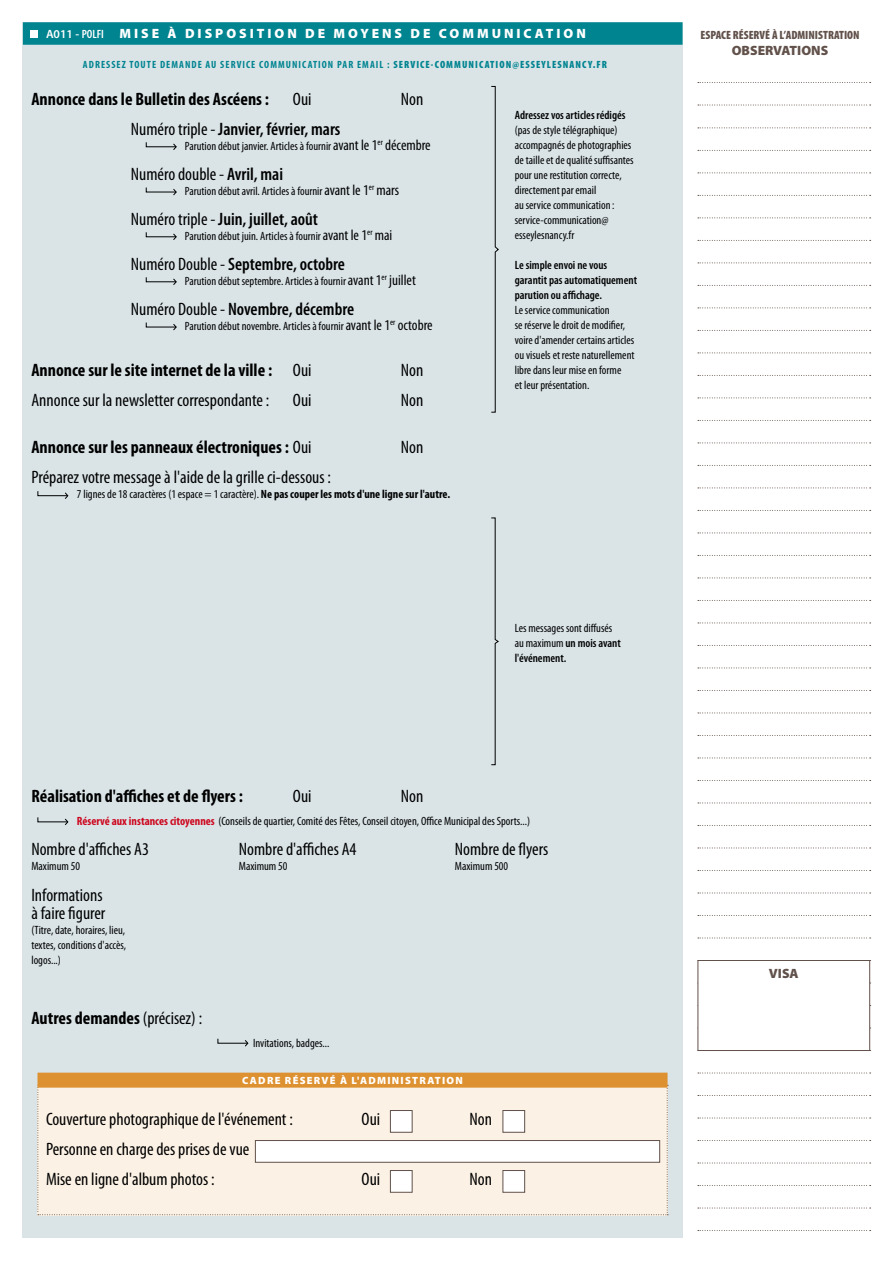
<style>
.page{position:relative;width:893px;height:1263px;background:#fff}
.page>*{position:absolute;margin:0;border:0;box-sizing:border-box;transform-origin:0 0}
.t1{font:condensed 18px/18px "Myriad Pro";color:#000}
.t2{font:700 condensed 18px "Myriad Pro";color:#000}
.t3{font:600 condensed 18px "Myriad Pro";color:#000}
.t4{font:900 13.5px "Myriad Pro";letter-spacing:.22em;color:#fff}
.t5{font:900 13.5px "Myriad Pro";color:#61514a}
.t6{font:condensed 12px/15px "Myriad Pro";color:#000}
.t7{font:600 condensed 12px/15px "Myriad Pro";color:#000}
.t8{font:900 condensed 12px "Myriad Pro";color:#61514a}
.t9{font:600 12px "Myriad Pro";color:#fff}
.t10{font:700 condensed 10.5px "Myriad Pro";letter-spacing:.1em;color:#008490}
.t11{font:900 10.5px "Myriad Pro";letter-spacing:.12em;color:#fff}
.s1{font-stretch:condensed}
.s2{font-weight:900}
.s3{font-weight:400}
.s4{font-size:15px}
.s5{font-weight:600}
.s6{font-weight:700}
.s7{font-weight:700;color:#cd071e}
</style>
<div class="page">
<div style="left:22px;top:22px;width:660px;height:1216px;background:#dae4e7"></div>
<div style="left:23px;top:22px;width:659px;height:23px;background:#008490"></div>
<svg style="left:491px;top:86px;width:8px;height:327px"></svg>
<svg style="left:491px;top:517px;width:8px;height:248px"></svg>
<div style="left:30px;top:30px;width:8px;height:8px;background:#fff"></div>
<svg style="left:145px;top:142px;width:32px;height:8px"></svg>
<svg style="left:145px;top:277px;width:32px;height:8px"></svg>
<svg style="left:145px;top:187px;width:32px;height:9px"></svg>
<svg style="left:145px;top:322px;width:32px;height:9px"></svg>
<svg style="left:145px;top:232px;width:32px;height:8px"></svg>
<svg style="left:37px;top:491px;width:32px;height:8px"></svg>
<svg style="left:37px;top:817px;width:32px;height:8px"></svg>
<svg style="left:217px;top:1038px;width:32px;height:9px"></svg>
<div style="left:38px;top:1088px;width:630px;height:127px;background:#fbf1e4"></div>
<div style="left:38px;top:1073px;width:630px;height:15px;background:#dd9130"></div>
<div style="left:255px;top:1140px;width:405px;height:22px;background:#fff;border:1px solid #61514a"></div>
<div style="left:390px;top:1110px;width:22px;height:22px;background:#fff;border:1px solid #61514a"></div>
<div style="left:390px;top:1170px;width:22px;height:22px;background:#fff;border:1px solid #61514a"></div>
<div style="left:503px;top:1110px;width:22px;height:22px;background:#fff;border:1px solid #61514a"></div>
<div style="left:503px;top:1170px;width:22px;height:22px;background:#fff;border:1px solid #61514a"></div>
<svg style="left:698px;top:82px;width:173px;height:1px"></svg>
<svg style="left:698px;top:105px;width:173px;height:1px"></svg>
<svg style="left:698px;top:128px;width:173px;height:1px"></svg>
<svg style="left:698px;top:150px;width:173px;height:1px"></svg>
<svg style="left:698px;top:173px;width:173px;height:1px"></svg>
<svg style="left:698px;top:195px;width:173px;height:1px"></svg>
<svg style="left:698px;top:218px;width:173px;height:1px"></svg>
<svg style="left:698px;top:240px;width:173px;height:1px"></svg>
<svg style="left:698px;top:263px;width:173px;height:1px"></svg>
<svg style="left:698px;top:285px;width:173px;height:1px"></svg>
<svg style="left:698px;top:308px;width:173px;height:1px"></svg>
<svg style="left:698px;top:330px;width:173px;height:1px"></svg>
<svg style="left:698px;top:353px;width:173px;height:1px"></svg>
<svg style="left:698px;top:375px;width:173px;height:1px"></svg>
<svg style="left:698px;top:398px;width:173px;height:1px"></svg>
<svg style="left:698px;top:420px;width:173px;height:1px"></svg>
<svg style="left:698px;top:443px;width:173px;height:1px"></svg>
<svg style="left:698px;top:465px;width:173px;height:1px"></svg>
<svg style="left:698px;top:488px;width:173px;height:1px"></svg>
<svg style="left:698px;top:510px;width:173px;height:1px"></svg>
<svg style="left:698px;top:533px;width:173px;height:1px"></svg>
<svg style="left:698px;top:555px;width:173px;height:1px"></svg>
<svg style="left:698px;top:578px;width:173px;height:1px"></svg>
<svg style="left:698px;top:600px;width:173px;height:1px"></svg>
<svg style="left:698px;top:623px;width:173px;height:1px"></svg>
<svg style="left:698px;top:645px;width:173px;height:1px"></svg>
<svg style="left:698px;top:668px;width:173px;height:1px"></svg>
<svg style="left:698px;top:690px;width:173px;height:1px"></svg>
<svg style="left:698px;top:713px;width:173px;height:1px"></svg>
<svg style="left:698px;top:735px;width:173px;height:1px"></svg>
<svg style="left:698px;top:758px;width:173px;height:1px"></svg>
<svg style="left:698px;top:780px;width:173px;height:1px"></svg>
<svg style="left:698px;top:803px;width:173px;height:1px"></svg>
<svg style="left:698px;top:825px;width:173px;height:1px"></svg>
<svg style="left:698px;top:848px;width:173px;height:1px"></svg>
<svg style="left:698px;top:870px;width:173px;height:1px"></svg>
<svg style="left:698px;top:893px;width:173px;height:1px"></svg>
<svg style="left:698px;top:915px;width:173px;height:1px"></svg>
<svg style="left:698px;top:938px;width:173px;height:1px"></svg>
<svg style="left:698px;top:1073px;width:173px;height:1px"></svg>
<svg style="left:698px;top:1095px;width:173px;height:1px"></svg>
<svg style="left:698px;top:1118px;width:173px;height:1px"></svg>
<svg style="left:698px;top:1140px;width:173px;height:1px"></svg>
<svg style="left:698px;top:1163px;width:173px;height:1px"></svg>
<svg style="left:698px;top:1185px;width:173px;height:1px"></svg>
<svg style="left:698px;top:1208px;width:173px;height:1px"></svg>
<svg style="left:698px;top:1230px;width:173px;height:1px"></svg>
<div style="left:698px;top:960px;width:172px;height:91px;background:#fff;border:1px solid #61514a"></div>
<p class="t4" style="left:120px;top:26px;width:468px">MISE À DISPOSITION DE MOYENS DE COMMUNICATION</p>
<p class="t9" style="left:46px;top:28px;width:59px">A011 - <span class="s1">POLFI</span></p>
<p class="t10" style="left:83px;top:59px;width:526px">ADRESSEZ TOUTE DEMANDE AU SERVICE COMMUNICATION PAR EMAIL : <span class="s2">SERVICE-COMMUNICATION@ESSEYLESNANCY.FR</span></p>
<h1 class="t2" style="left:31px;top:89px;width:239px">Annonce dans le Bulletin des Ascéens :</h1>
<h1 class="t1" style="left:293px;top:90px;width:20px">Oui</h1>
<h1 class="t1" style="left:401px;top:90px;width:24px">Non</h1>
<h1 class="t3" style="left:131px;top:119px;width:211px"><span class="s3">Numéro triple -</span> Janvier, février, mars</h1>
<p class="t6" style="left:185px;top:139px;width:247px">Parution début janvier. Articles à fournir <span class="s4">avant le 1</span><sup>er</sup> <span class="s4">décembre</span></p>
<h1 class="t1" style="left:131px;top:165px;width:154px">Numéro double - <span class="s5">Avril, mai</span></h1>
<p class="t6" style="left:185px;top:184px;width:216px">Parution début avril. Articles à fournir <span class="s4">avant le 1</span><sup>er</sup> <span class="s4">mars</span></p>
<h1 class="t3" style="left:131px;top:209px;width:189px"><span class="s3">Numéro triple -</span> Juin, juillet, août</h1>
<p class="t6" style="left:185px;top:229px;width:209px">Parution début juin. Articles à fournir <span class="s4">avant le 1</span><sup>er</sup> <span class="s4">mai</span></p>
<h1 class="t3" style="left:131px;top:254px;width:216px"><span class="s3">Numéro Double -</span> Septembre, octobre</h1>
<p class="t6" style="left:185px;top:274px;width:232px">Parution début septembre. Articles à fournir <span class="s4">avant 1</span><sup>er</sup> <span class="s4">juillet</span></p>
<h1 class="t3" style="left:131px;top:299px;width:225px"><span class="s3">Numéro Double -</span> Novembre, décembre</h1>
<p class="t6" style="left:185px;top:319px;width:249px">Parution début novembre. Articles à fournir <span class="s4">avant le 1</span><sup>er</sup> <span class="s4">octobre</span></p>
<h1 class="t2" style="left:31px;top:360px;width:282px">Annonce sur le site internet de la ville : <span class="s3">Oui</span></h1>
<h1 class="t1" style="left:401px;top:362px;width:24px">Non</h1>
<h1 class="t1" style="left:31px;top:392px;width:240px">Annonce sur la newsletter correspondante :</h1>
<h1 class="t1" style="left:293px;top:392px;width:20px">Oui</h1>
<h1 class="t1" style="left:401px;top:392px;width:24px">Non</h1>
<h1 class="t2" style="left:31px;top:437px;width:282px">Annonce sur les panneaux électroniques : <span class="s3">Oui</span></h1>
<h1 class="t1" style="left:401px;top:438px;width:24px">Non</h1>
<h1 class="t1" style="left:31px;top:468px;width:301px">Préparez votre message à l'aide de la grille ci-dessous :</h1>
<p class="t6" style="left:77px;top:487px;width:375px">7 lignes de 18 caractères (1 espace = 1 caractère). <span class="s6">Ne pas couper les mots d'une ligne sur l'autre.</span></p>
<p class="t7" style="left:515px;top:107px;width:112px">Adressez vos articles rédigés</p>
<p class="t6" style="left:515px;top:122px;width:120px">(pas de style télégraphique) accompagnés de photographies de taille et de qualité suffisantes pour une restitution correcte, directement par email<br>au service communication : service-communication@ esseylesnancy.fr</p>
<p class="t7" style="left:515px;top:257px;width:124px">Le simple envoi ne vous garantit pas automatiquement parution ou affichage.</p>
<p class="t6" style="left:515px;top:302px;width:121px">Le service communication<br>se réserve le droit de modifier, voire d'amender certains articles ou visuels et reste naturellement libre dans leur mise en forme<br>et leur présentation.</p>
<p class="t6" style="left:515px;top:620px;width:108px">Les messages sont diffusés au maximum <span class="s5">un mois avant l'événement.</span></p>
<h1 class="t2" style="left:31px;top:786px;width:213px">Réalisation d'affiches et de flyers :</h1>
<h1 class="t1" style="left:293px;top:788px;width:20px">Oui</h1>
<h1 class="t1" style="left:401px;top:788px;width:24px">Non</h1>
<p class="t6" style="left:77px;top:814px;width:455px"><span class="s7">Réservé aux instances citoyennes</span> (Conseils de quartier, Comité des Fêtes, Conseil citoyen, Office Municipal des Sports...)</p>
<h1 class="t1" style="left:31px;top:840px;width:119px">Nombre d'affiches A3</h1>
<h1 class="t1" style="left:239px;top:840px;width:119px">Nombre d'affiches A4</h1>
<h1 class="t1" style="left:455px;top:840px;width:95px">Nombre de flyers</h1>
<p class="t6" style="left:31px;top:859px;width:50px">Maximum 50</p>
<p class="t6" style="left:239px;top:859px;width:50px">Maximum 50</p>
<p class="t6" style="left:455px;top:859px;width:55px">Maximum 500</p>
<h1 class="t1" style="left:31px;top:887px;width:75px">Informations à faire figurer</h1>
<p class="t6" style="left:31px;top:923px;width:96px;text-align:justify">(Titre, date, horaires, lieu, textes, conditions d'accès, logos...)</p>
<h1 class="t2" style="left:31px;top:1008px;width:172px">Autres demandes <span class="s3">(précisez) :</span></h1>
<p class="t6" style="left:253px;top:1036px;width:78px">Invitations, badges...</p>
<p class="t11" style="left:242px;top:1074px;width:222px">CADRE RÉSERVÉ À L'ADMINISTRATION</p>
<h1 class="t1" style="left:46px;top:1111px;width:248px">Couverture photographique de l'événement :</h1>
<h1 class="t1" style="left:362px;top:1111px;width:20px">Oui</h1>
<h1 class="t1" style="left:470px;top:1111px;width:24px">Non</h1>
<h1 class="t1" style="left:46px;top:1135px;width:205px;line-height:30px">Personne en charge des prises de vue<br>Mise en ligne d'album photos :</h1>
<h1 class="t1" style="left:362px;top:1171px;width:20px">Oui</h1>
<h1 class="t1" style="left:470px;top:1171px;width:24px">Non</h1>
<p class="t8" style="left:700px;top:28px;width:161px">ESPACE RÉSERVÉ À L’ADMINISTRATION</p>
<p class="t5" style="left:732px;top:43px;width:98px">OBSERVATIONS</p>
<p class="t5" style="left:769px;top:965px;width:31px">VISA</p>
</div>
